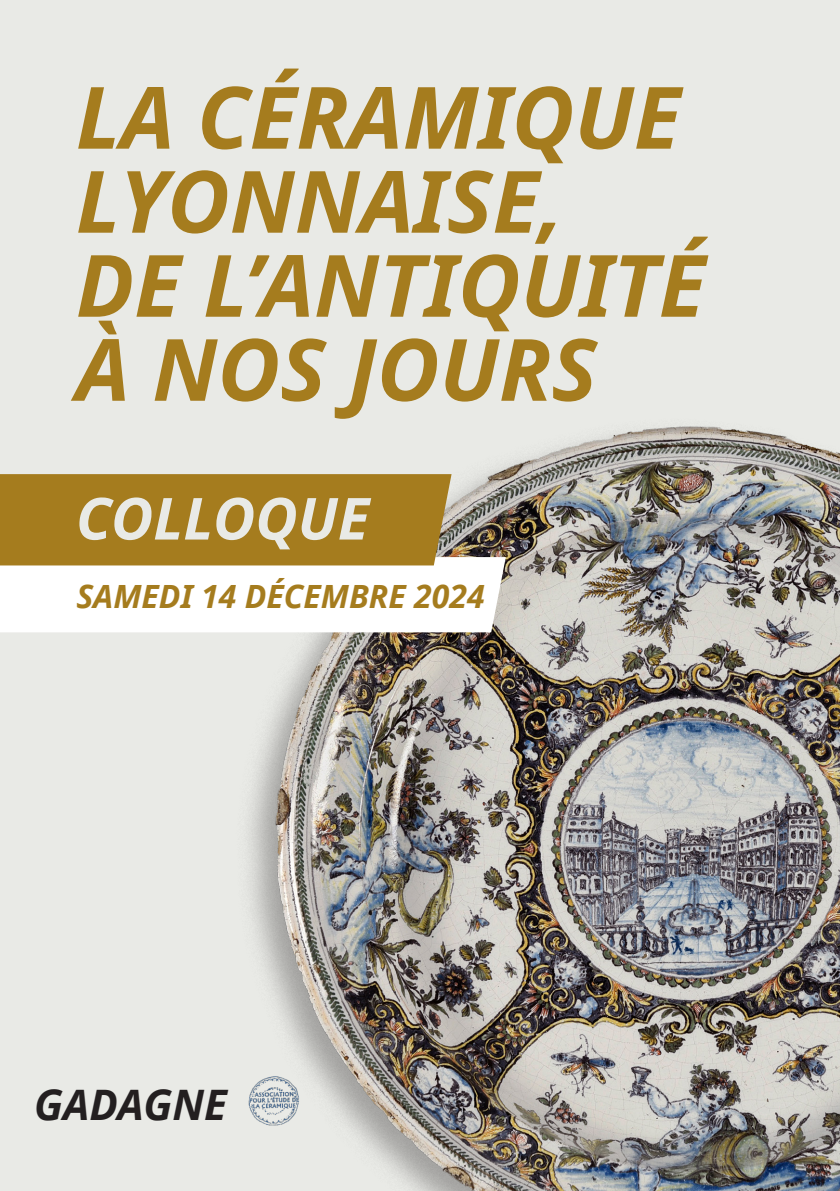
<style>
.page{position:relative;width:840px;height:1191px;background:#fff}
.page>*{position:absolute;margin:0;border:0;box-sizing:border-box;transform-origin:0 0}
.t1{font:italic 700 86px "Noto Sans";color:#a57c1e}
.t2{font:italic 700 58px "Noto Sans";color:#e9eae6}
.t3{font:italic 700 42px "Noto Sans";color:#231f20}
.t4{font:italic 700 32px "Noto Sans";color:#a57c1e}
</style>
<div class="page">
<div style="left:0;top:0;width:839px;height:1191px;background:#e9eae6"></div>
<div style="left:234px;top:417px;width:605px;height:774px;background:#231f20;opacity:.36"></div>
<img style="left:267px;top:424px;width:572px;height:767px">
<div style="left:0;top:557px;width:505px;height:75px;background:#fff"></div>
<div style="left:0;top:474px;width:451px;height:91px;background:#a57c1e"></div>
<img style="left:248px;top:1075px;width:51px;height:50px">
<p class="t1" style="left:76px;top:57px;width:605px">LA CÉRAMIQUE</p>
<p class="t1" style="left:76px;top:141px;width:489px">LYONNAISE,</p>
<p class="t1" style="left:76px;top:225px;width:630px">DE L’ANTIQUITÉ</p>
<p class="t1" style="left:76px;top:309px;width:522px">À NOS JOURS</p>
<p class="t2" style="left:76px;top:477px;width:294px">COLLOQUE</p>
<p class="t4" style="left:76px;top:574px;width:409px">SAMEDI 14 DÉCEMBRE 2024</p>
<p class="t3" style="left:34px;top:1075px;width:194px">GADAGNE</p>
</div>
